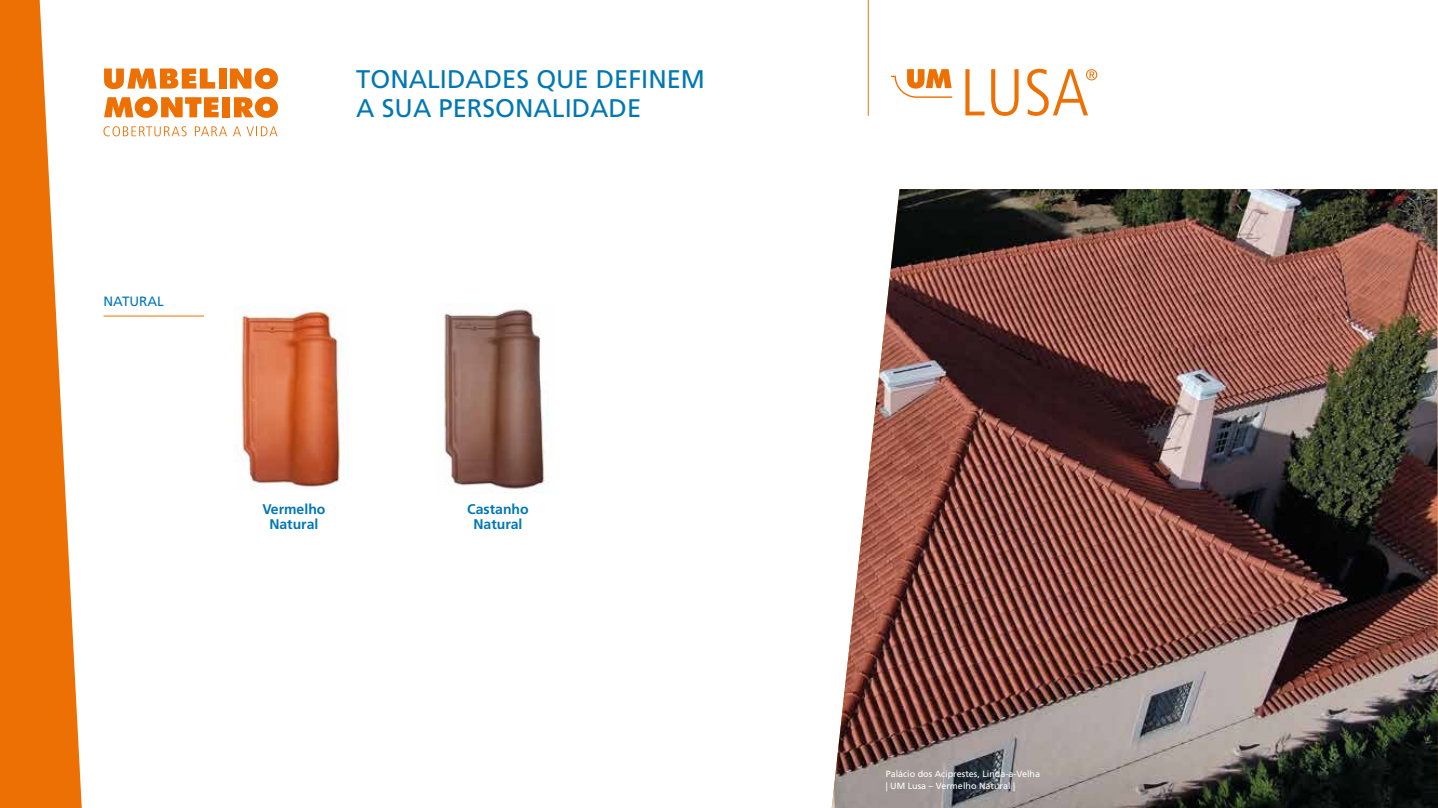
<style>
.page{position:relative;width:1438px;height:808px;background:#fff}
.page>*{position:absolute;margin:0;border:0;box-sizing:border-box;transform-origin:0 0}
.t1{font:25.5px/28.5px "Frutiger LT Std";color:#0077b3}
.t2{font:700 13.95px/14.7px "Frutiger LT Std";color:#0077b3;text-align:center}
.t3{font:13.5px "Frutiger LT Std";color:#0077b3}
.t4{font:9px/12px "Frutiger LT Std";color:#fff}
</style>
<div class="page">
<img style="left:444px;top:308px;width:105px;height:186px">
<img style="left:233px;top:306px;width:107px;height:182px">
<svg style="left:891px;top:69px;width:61px;height:29px"></svg>
<svg style="left:965px;top:69px;width:19px;height:46px"></svg>
<svg style="left:991px;top:69px;width:27px;height:47px"></svg>
<svg style="left:1027px;top:69px;width:70px;height:47px"></svg>
<svg style="left:0;top:0;width:82px;height:808px;fill:#ed7004"></svg>
<svg style="left:103px;top:126px;width:83px;height:10px"></svg>
<svg style="left:233px;top:126px;width:44px;height:10px"></svg>
<svg style="left:195px;top:126px;width:32px;height:10px"></svg>
<svg style="left:104px;top:68px;width:111px;height:21px"></svg>
<div style="left:218px;top:68px;width:8px;height:21px;background:#ed7004"></div>
<svg style="left:230px;top:68px;width:48px;height:21px"></svg>
<svg style="left:104px;top:97px;width:114px;height:21px"></svg>
<div style="left:222px;top:97px;width:8px;height:20px;background:#ed7004"></div>
<svg style="left:234px;top:97px;width:44px;height:21px"></svg>
<hr style="left:867px;top:0;width:1px;height:116px;background:#ed7004">
<img style="left:831px;top:189px;width:606px;height:619px">
<hr style="left:103px;top:316px;width:101px;height:1px;background:#ed7004">
<h3 class="t3" style="left:103px;top:293px;width:62px">NATURAL</h3>
<h1 class="t1" style="left:356px;top:65px;width:350px">TONALIDADES QUE DEFINEM<br>A SUA PERSONALIDADE</h1>
<h2 class="t2" style="left:262px;top:502px;width:65px">Vermelho<br>Natural</h2>
<h2 class="t2" style="left:467px;top:502px;width:63px">Castanho<br>Natural</h2>
<p class="t4" style="left:885px;top:768px;width:156px">Palácio dos Aciprestes, Linda-a-Velha | UM Lusa – Vermelho Natural |</p>
</div>
